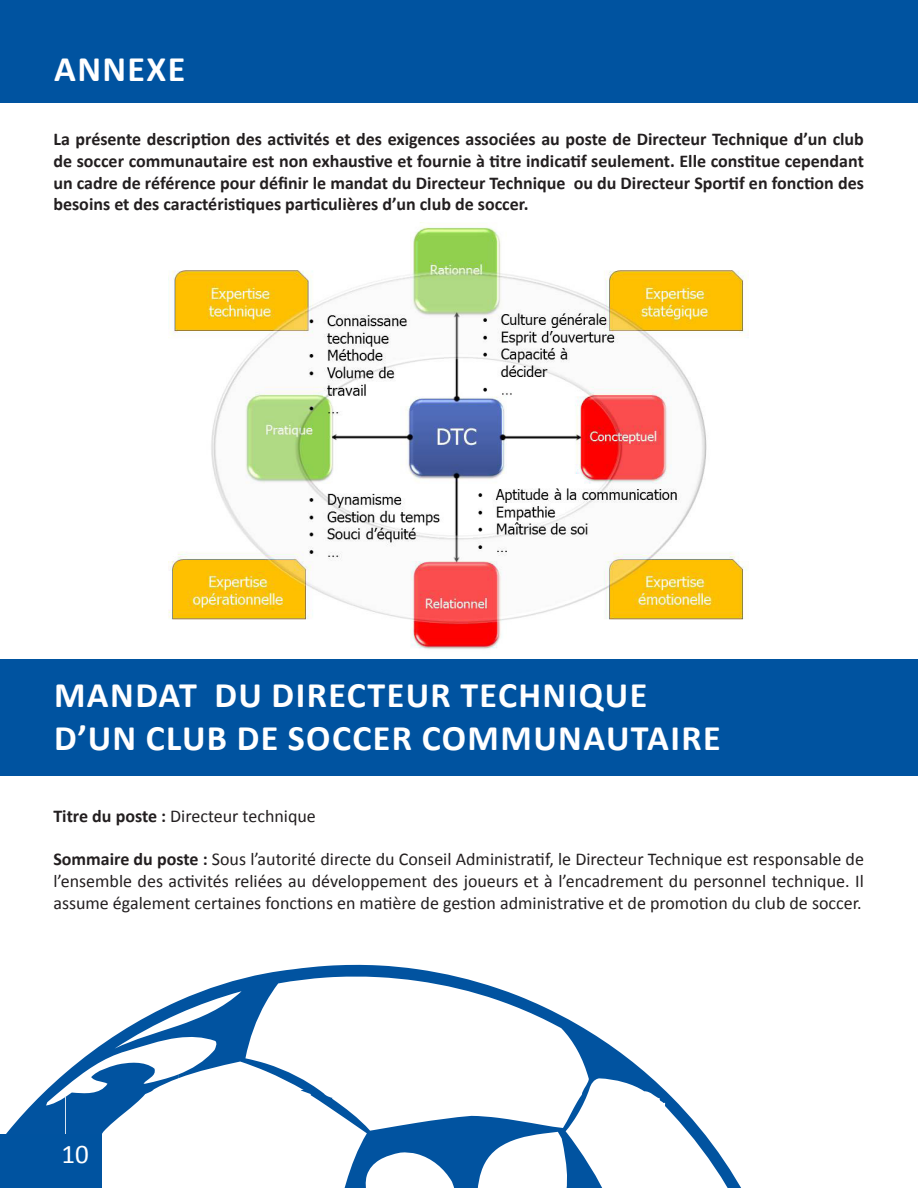
<style>
.page{position:relative;width:918px;height:1188px;background:#fff}
.page>*{position:absolute;margin:0;border:0;box-sizing:border-box;transform-origin:0 0}
.t1{font:700 36px "Calibri";letter-spacing:.04em;color:#fff}
.t2{font:27px "Calibri";color:#fff}
.t3{font:700 18px/21.6px "Calibri";color:#231f20;text-align:justify}
.t4{font:18px/21.6px "Calibri";color:#231f20;text-align:justify}
.s1{font-weight:700}
</style>
<div class="page">
<svg style="left:1px;top:965px;width:740px;height:223px"></svg>
<div style="left:1px;top:1135px;width:101px;height:53px;background:#0053a0"></div>
<div style="left:0;top:659px;width:918px;height:117px;background:#0053a0"></div>
<div style="left:0;top:0;width:918px;height:103px;background:#0053a0"></div>
<img style="left:169px;top:222px;width:580px;height:427px">
<p class="t1" style="left:54px;top:46px;width:133px">ANNEXE</p>
<p class="t3" style="left:53px;top:129px;width:812px">La présente description des activités et des exigences associées au poste de Directeur Technique d’un club de soccer communautaire est non exhaustive et fournie à titre indicatif seulement. Elle constitue cependant un cadre de référence pour définir le mandat du Directeur Technique ou du Directeur Sportif en fonction des besoins et des caractéristiques particulières d’un club de soccer.</p>
<p class="t1" style="left:54px;top:672px;width:595px">MANDAT DU DIRECTEUR TECHNIQUE</p>
<p class="t1" style="left:54px;top:715px;width:668px">D’UN CLUB DE SOCCER COMMUNAUTAIRE</p>
<p class="t4" style="left:53px;top:806px;width:264px"><span class="s1">Titre du poste :</span> Directeur technique</p>
<p class="t4" style="left:53px;top:849px;width:812px"><span class="s1">Sommaire du poste :</span> Sous l’autorité directe du Conseil Administratif, le Directeur Technique est responsable de l’ensemble des activités reliées au développement des joueurs et à l’encadrement du personnel technique. Il assume également certaines fonctions en matière de gestion administrative et de promotion du club de soccer.</p>
<p class="t2" style="left:62px;top:1136px;width:29px">10</p>
</div>
